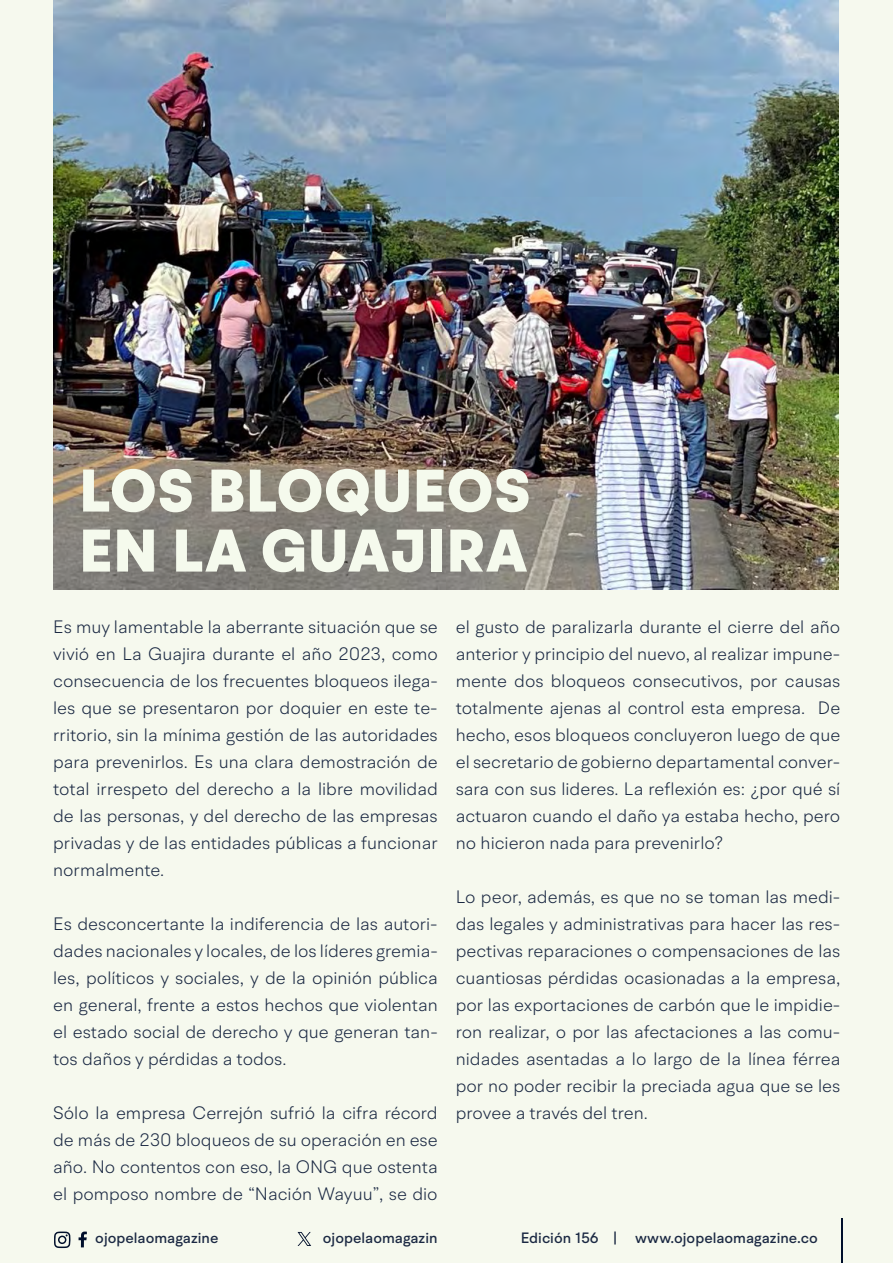
<style>
.page{position:relative;width:893px;height:1263px;background:#f6f9ee}
.page>*{position:absolute;margin:0;border:0;box-sizing:border-box;transform-origin:0 0}
.t1{font:900 60px/60px "BR Hendrix";letter-spacing:.01em;color:#f5faed}
.t2{font:300 18px/27px "BR Hendrix";color:#1b2943;text-align:justify}
.t3{font:500 15px "BR Hendrix";color:#1b2943}
</style>
<div class="page">
<svg style="left:79px;top:1231px;width:8px;height:16px"></svg>
<svg style="left:54px;top:1231px;width:17px;height:17px"></svg>
<hr style="left:841px;top:1219px;width:1px;height:44px;background:#000f2b">
<svg style="left:298px;top:1232px;width:13px;height:14px"></svg>
<img style="left:53px;top:0;width:786px;height:589px">
<h1 class="t1" style="left:79px;top:462px;width:452px">LOS BLOQUEOS<br>EN LA GUAJIRA</h1>
<p class="t2" style="left:53px;top:613px;width:386px">Es muy lamentable la aberrante situación que se vivió en La Guajira durante el año 2023, como consecuencia de los frecuentes bloqueos ilega&shy;les que se presentaron por doquier en este te&shy;rritorio, sin la mínima gestión de las autoridades para prevenirlos. Es una clara demostración de total irrespeto del derecho a la libre movilidad de las personas, y del derecho de las empresas privadas y de las entidades públicas a funcionar normalmente.</p>
<p class="t2" style="left:53px;top:910px;width:386px">Es desconcertante la indiferencia de las autori&shy;dades nacionales y locales, de los líderes gremia&shy;les, políticos y sociales, y de la opinión pública en general, frente a estos hechos que violentan el estado social de derecho y que generan tan&shy;tos daños y pérdidas a todos.</p>
<p class="t2" style="left:53px;top:1099px;width:386px">Sólo la empresa Cerrejón sufrió la cifra récord de más de 230 bloqueos de su operación en ese año. No contentos con eso, la ONG que ostenta el pomposo nombre de “Nación Wayuu”, se dio</p>
<p class="t2" style="left:456px;top:613px;width:386px">el gusto de paralizarla durante el cierre del año anterior y principio del nuevo, al realizar impune&shy;mente dos bloqueos consecutivos, por causas totalmente ajenas al control esta empresa. De hecho, esos bloqueos concluyeron luego de que el secretario de gobierno departamental conver&shy;sara con sus lideres. La reflexión es: ¿por qué sí actuaron cuando el daño ya estaba hecho, pero no hicieron nada para prevenirlo?</p>
<p class="t2" style="left:456px;top:883px;width:386px">Lo peor, además, es que no se toman las medi&shy;das legales y administrativas para hacer las res&shy;pectivas reparaciones o compensaciones de las cuantiosas pérdidas ocasionadas a la empresa, por las exportaciones de carbón que le impidie&shy;ron realizar, o por las afectaciones a las comu&shy;nidades asentadas a lo largo de la línea férrea por no poder recibir la preciada agua que se les provee a través del tren.</p>
<p class="t3" style="left:95px;top:1229px;width:125px">ojopelaomagazine</p>
<p class="t3" style="left:323px;top:1229px;width:116px">ojopelaomagazin</p>
<p class="t3" style="left:521px;top:1229px;width:299px">Edición 156 | www.ojopelaomagazine.co</p>
</div>
